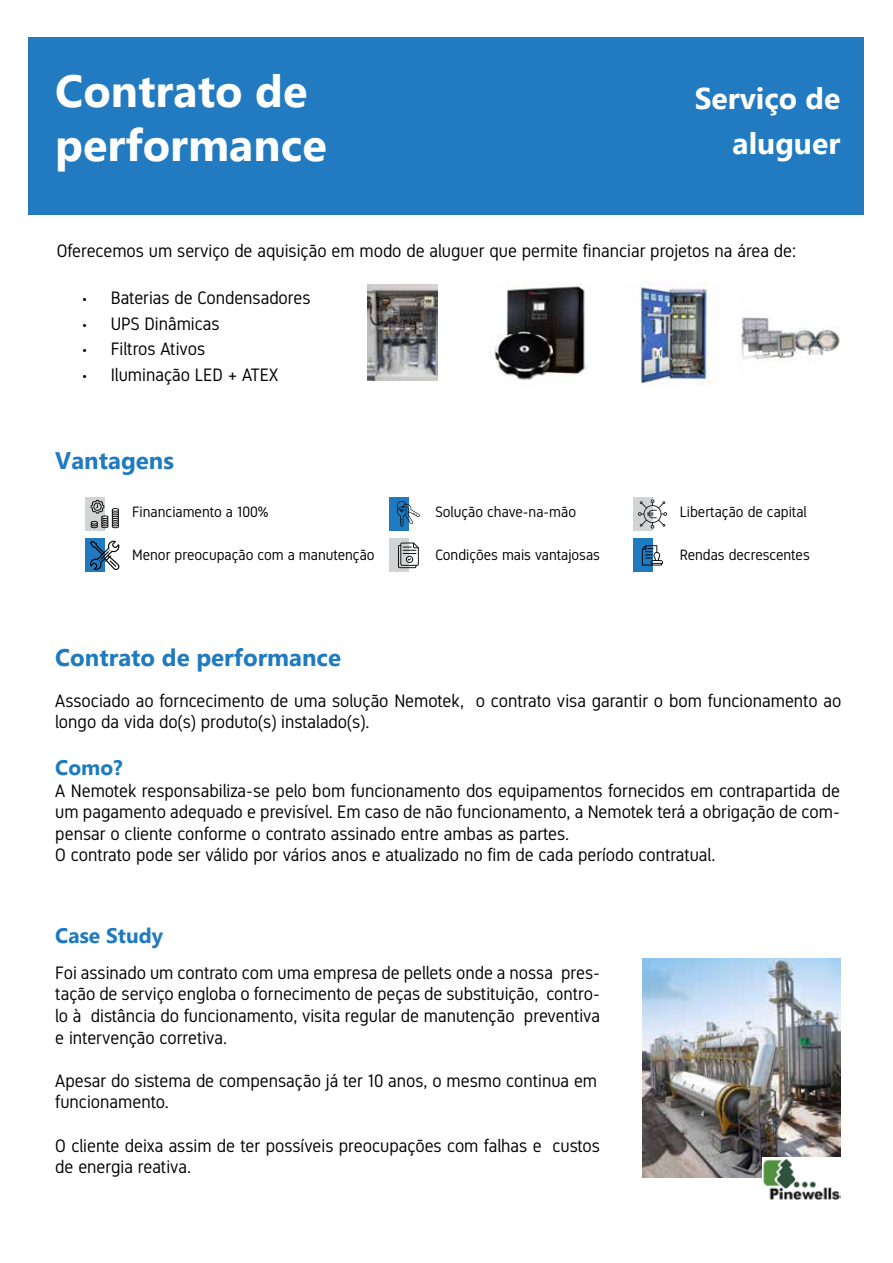
<style>
.page{position:relative;width:893px;height:1263px;background:#fff}
.page>*{position:absolute;margin:0;border:0;box-sizing:border-box;transform-origin:0 0}
.t1{font:700 45px/54px "Gadugi";color:#fff}
.t2{font:700 30px/45px "Gadugi";color:#fff;text-align:right}
.t3{font:700 24px "Gadugi";color:#207abf}
.t4{font:700 21px "Gadugi";color:#1f7abf}
.t5{font:18px/21.6px "Gidole";color:#000}
.t6{font:15px "Gidole";color:#000}
</style>
<div class="page">
<div style="left:29px;top:37px;width:835px;height:177px;background:#227bc0"></div>
<div style="left:389px;top:497px;width:19px;height:34px;background:#1f7abf"></div>
<svg style="left:397px;top:501px;width:23px;height:26px"></svg>
<div style="left:389px;top:539px;width:19px;height:33px;background:#d1d4d4"></div>
<svg style="left:398px;top:542px;width:21px;height:26px"></svg>
<div style="left:633px;top:539px;width:19px;height:33px;background:#1f7abf"></div>
<svg style="left:642px;top:545px;width:21px;height:20px"></svg>
<div style="left:85px;top:539px;width:20px;height:33px;background:#1f7abf"></div>
<svg style="left:90px;top:541px;width:29px;height:29px"></svg>
<div style="left:633px;top:497px;width:19px;height:34px;background:#d1d4d4"></div>
<svg style="left:638px;top:499px;width:29px;height:30px"></svg>
<div style="left:85px;top:497px;width:20px;height:34px;background:#d1d4d4"></div>
<svg style="left:90px;top:500px;width:29px;height:28px"></svg>
<img style="left:368px;top:284px;width:70px;height:96px">
<img style="left:640px;top:283px;width:70px;height:102px">
<img style="left:490px;top:283px;width:97px;height:97px">
<img style="left:740px;top:316px;width:101px;height:46px">
<img style="left:642px;top:959px;width:198px;height:218px">
<img style="left:763px;top:1157px;width:77px;height:43px">
<h1 class="t1" style="left:55px;top:64px;width:273px">Contrato de performance</h1>
<h2 class="t2" style="left:695px;top:76px;width:147px">Serviço de aluguer</h2>
<p class="t5" style="left:57px;top:240px;width:741px">Oferecemos um serviço de aquisição em modo de aluguer que permite financiar projetos na área de:</p>
<p class="t5" style="left:82px;top:287px;width:230px">• Baterias de Condensadores</p>
<p class="t5" style="left:82px;top:312px;width:139px">• UPS Dinâmicas</p>
<p class="t5" style="left:82px;top:338px;width:124px">• Filtros Ativos</p>
<p class="t5" style="left:82px;top:363px;width:197px">• Iluminação LED + ATEX</p>
<h3 class="t3" style="left:55px;top:446px;width:120px">Vantagens</h3>
<p class="t6" style="left:132px;top:503px;width:138px">Financiamento a 100%</p>
<p class="t6" style="left:435px;top:503px;width:142px">Solução chave-na-mão</p>
<p class="t6" style="left:680px;top:503px;width:128px">Libertação de capital</p>
<p class="t6" style="left:132px;top:546px;width:244px">Menor preocupação com a manutenção</p>
<p class="t6" style="left:435px;top:546px;width:166px">Condições mais vantajosas</p>
<p class="t6" style="left:680px;top:546px;width:131px">Rendas decrescentes</p>
<h3 class="t3" style="left:55px;top:643px;width:287px">Contrato de performance</h3>
<p class="t5" style="left:55px;top:689px;width:788px">Associado ao forncecimento de uma solução Nemotek, o contrato visa garantir o bom funcionamento ao longo da vida do(s) produto(s) instalado(s).</p>
<p class="t4" style="left:55px;top:755px;width:69px">Como?</p>
<p class="t5" style="left:55px;top:779px;width:786px">A Nemotek responsabiliza-se pelo bom funcionamento dos equipamentos fornecidos em contrapartida de um pagamento adequado e previsível. Em caso de não funcionamento, a Nemotek terá a obrigação de com&shy;pensar o cliente conforme o contrato assinado entre ambas as partes.<br>O contrato pode ser válido por vários anos e atualizado no fim de cada período contratual.</p>
<p class="t4" style="left:55px;top:923px;width:109px">Case Study</p>
<p class="t5" style="left:55px;top:961px;width:546px;text-align:justify">Foi assinado um contrato com uma empresa de pellets onde a nossa pres&shy;tação de serviço engloba o fornecimento de peças de substituição, contro&shy;lo à distância do funcionamento, visita regular de manutenção preventiva e intervenção corretiva.</p>
<p class="t5" style="left:55px;top:1069px;width:543px">Apesar do sistema de compensação já ter 10 anos, o mesmo continua em funcionamento.</p>
<p class="t5" style="left:55px;top:1134px;width:546px">O cliente deixa assim de ter possíveis preocupações com falhas e custos de energia reativa.</p>
</div>
